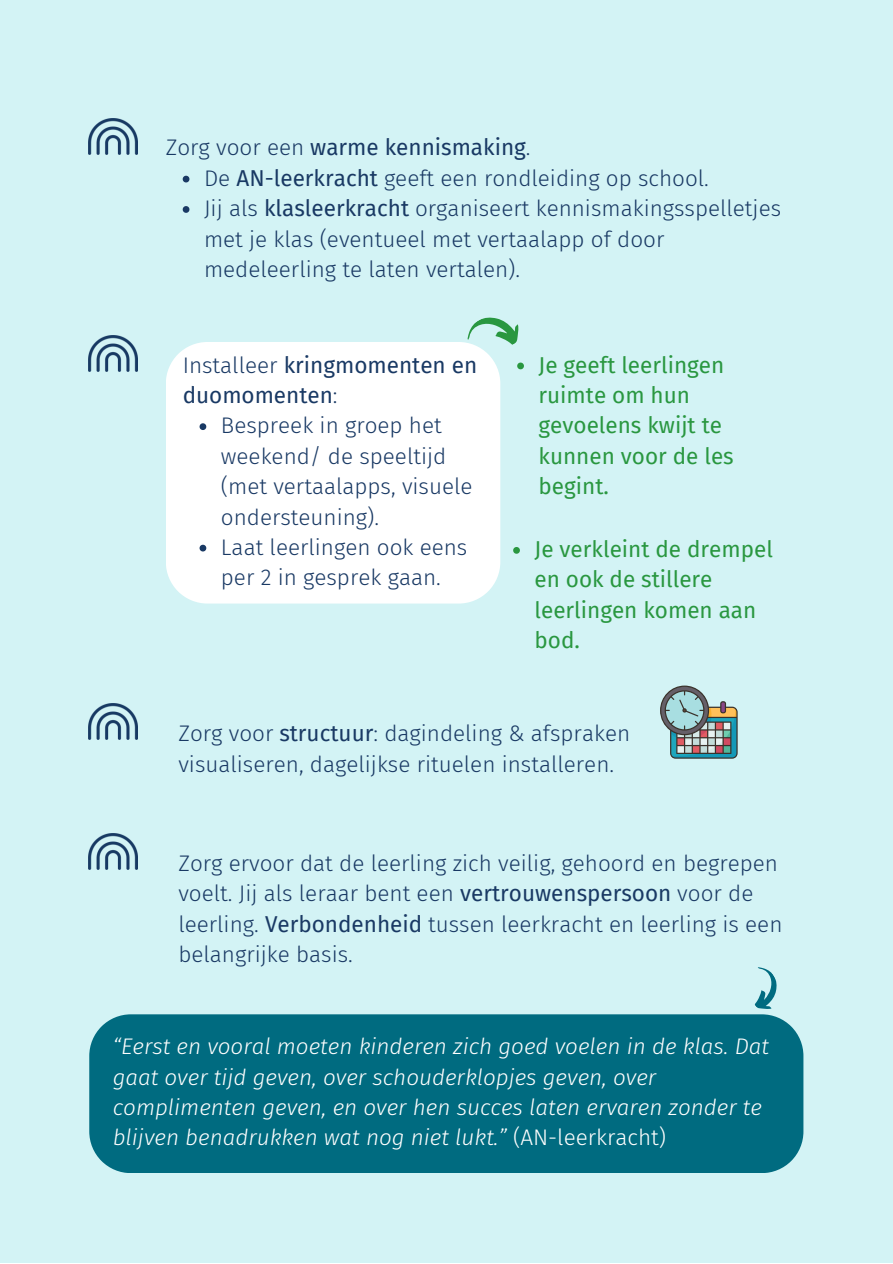
<style>
.page{position:relative;width:893px;height:1264px;background:#fff}
.page>*{position:absolute;margin:0;border:0;box-sizing:border-box;transform-origin:0 0}
.t1{font:300 22.5px/30.3px "Fira Sans";color:#193964}
.t2{font:italic 300 22.5px/30.3px "Fira Sans";color:#fff}
.t3{font:22.5px/30.3px "Fira Sans";color:#299740}
.t4{font:22.5px/30.3px "Fira Sans";color:#193964}
.s1{font-weight:300}
.s2{font-weight:400}
.s3{font-style:normal}
</style>
<div class="page">
<div style="left:0;top:0;width:892px;height:1262px;background:#d3f3f5"></div>
<img style="left:88px;top:118px;width:50px;height:36px">
<img style="left:88px;top:335px;width:50px;height:36px">
<img style="left:88px;top:704px;width:50px;height:35px">
<div style="left:166px;top:342px;width:334px;height:261px;background:#fff"></div>
<svg style="left:660px;top:685px;width:77px;height:73px"></svg>
<div style="left:89px;top:1014px;width:714px;height:159px;background:#006b80"></div>
<svg style="left:738px;top:967px;width:49px;height:48px"></svg>
<svg style="left:183px;top:176px;width:6px;height:6px"></svg>
<svg style="left:183px;top:206px;width:6px;height:7px"></svg>
<svg style="left:199px;top:423px;width:7px;height:7px"></svg>
<svg style="left:199px;top:544px;width:7px;height:7px"></svg>
<svg style="left:462px;top:317px;width:62px;height:52px"></svg>
<svg style="left:513px;top:547px;width:7px;height:6px"></svg>
<img style="left:88px;top:833px;width:50px;height:36px">
<p class="t4" style="left:166px;top:133px;width:366px"><span class="s1">Zorg voor een</span> warme kennismaking<span class="s1">.</span></p>
<p class="t1" style="left:204px;top:163px;width:578px">De <span class="s2">AN-leerkracht</span> geeft een rondleiding op school.<br>Jij als <span class="s2">klasleerkracht</span> organiseert kennismakingsspelletjes met je klas (eventueel met vertaalapp of door medeleerling te laten vertalen).</p>
<p class="t4" style="left:183px;top:350px;width:296px"><span class="s1">Installeer</span> kringmomenten en duomomenten<span class="s1">:</span></p>
<p class="t1" style="left:221px;top:411px;width:253px">Bespreek in groep het weekend/ de speeltijd (met vertaalapps, visuele ondersteuning).<br>Laat leerlingen ook eens per 2 in gesprek gaan.</p>
<p class="t3" style="left:538px;top:350px;width:197px">Je geeft leerlingen ruimte om hun gevoelens kwijt te kunnen voor de les begint.</p>
<p class="t3" style="left:534px;top:534px;width:240px">Je verkleint de drempel en ook de stillere leerlingen komen aan bod.</p>
<p class="t1" style="left:178px;top:718px;width:453px">Zorg voor <span class="s2">structuur</span>: dagindeling &amp; afspraken visualiseren, dagelijkse rituelen installeren.</p>
<p class="t1" style="left:178px;top:848px;width:605px">Zorg ervoor dat de leerling zich veilig, gehoord en begrepen voelt. Jij als leraar bent een <span class="s2">vertrouwenspersoon</span> voor de leerling. <span class="s2">Verbondenheid</span> tussen leerkracht en leerling is een belangrijke basis.</p>
<p class="t2" style="left:113px;top:1031px;width:657px">“Eerst en vooral moeten kinderen zich goed voelen in de klas. Dat gaat over tijd geven, over schouderklopjes geven, over complimenten geven, en over hen succes laten ervaren zonder te blijven benadrukken wat nog niet lukt.” <span class="s3">(AN-leerkracht)</span></p>
</div>
